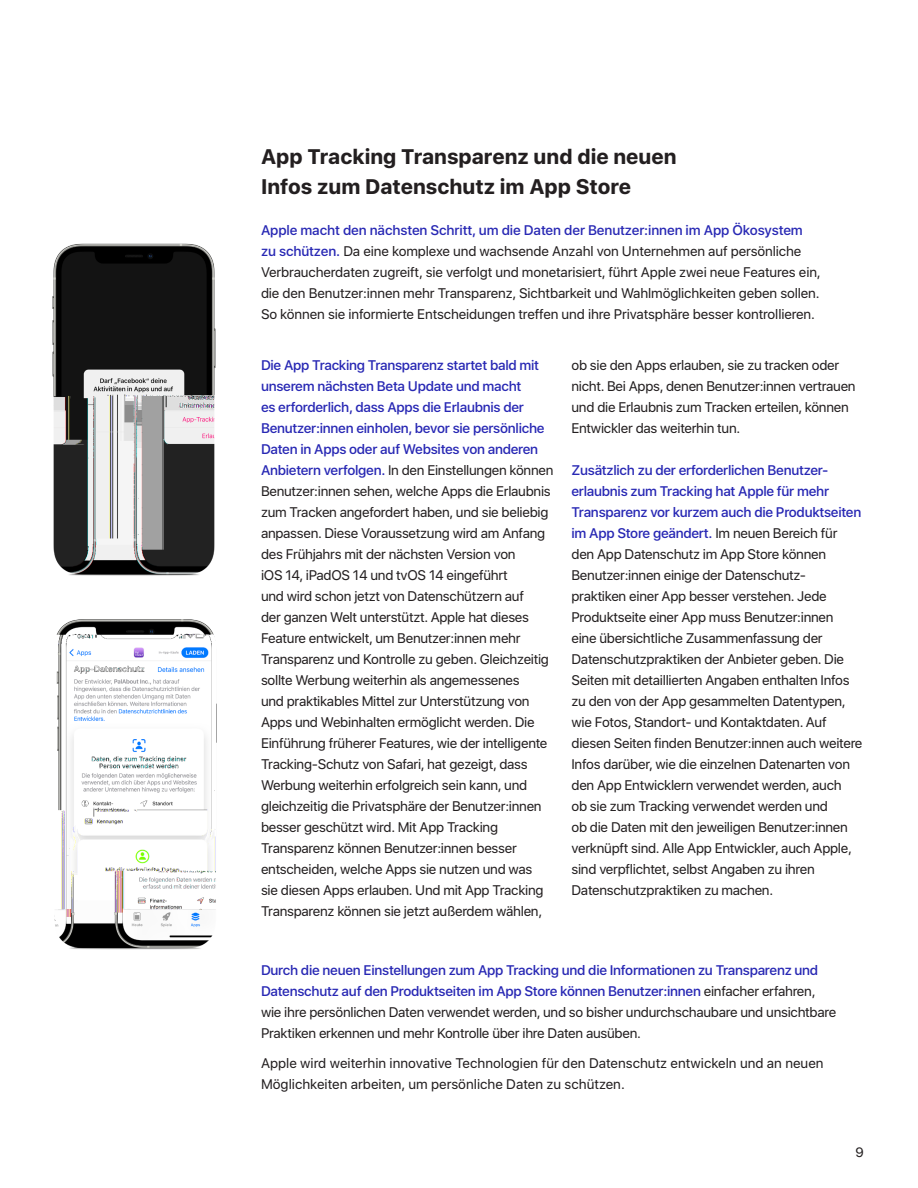
<style>
.page{position:relative;width:918px;height:1188px;background:#fff}
.page>*{position:absolute;margin:0;border:0;box-sizing:border-box;transform-origin:0 0}
.P7_8_9_10_12_13a_Sub{font:700 21px/30px "SF Hello";color:#231f20}
.P3_9c_Body_copy_9_25{font:13.8px/21px "SF Hello";letter-spacing:-.02em;color:#231f20}
.P3_9c_Body_copy_9_25-2{font:13.8px/21px "SF Hello";color:#231f20}
.t1{font:13.5px "SF Hello";color:#231f20}
.s1{font-weight:500;color:#2828b4}
</style>
<div class="page">
<img style="left:54px;top:619px;width:163px;height:331px">
<img style="left:52px;top:243px;width:164px;height:333px">
<p class="P7_8_9_10_12_13a_Sub" style="left:261px;top:141px;width:417px">App Tracking Transparenz und die neuen<br>Infos zum Datenschutz im App Store</p>
<p class="P3_9c_Body_copy_9_25" style="left:261px;top:219px;width:561px"><span class="s1">Apple macht den nächsten Schritt, um die Daten der Benutzer:innen im App Ökosystem zu schützen.</span> Da eine komplexe und wachsende Anzahl von Unternehmen auf persönliche Verbraucherdaten zugreift, sie verfolgt und monetarisiert, führt Apple zwei neue Features ein, die den Benutzer:innen mehr Transparenz, Sichtbarkeit und Wahlmöglichkeiten geben sollen.<br>So können sie informierte Entscheidungen treffen und ihre Privatsphäre besser kontrollieren.</p>
<p class="P3_9c_Body_copy_9_25" style="left:261px;top:353px;width:294px"><span class="s1">Die App Tracking Transparenz startet bald mit unserem nächsten Beta Update und macht<br>es erforderlich, dass Apps die Erlaubnis der Benutzer:innen einholen, bevor sie persönliche Daten in Apps oder auf Websites von anderen Anbietern verfolgen.</span> In den Einstellungen können Benutzer:innen sehen, welche Apps die Erlaubnis zum Tracken angefordert haben, und sie beliebig anpassen. Diese Voraussetzung wird am Anfang des Frühjahrs mit der nächsten Version von<br>iOS 14, iPadOS 14 und tvOS 14 eingeführt<br>und wird schon jetzt von Datenschützern auf<br>der ganzen Welt unterstützt. Apple hat dieses Feature entwickelt, um Benutzer:innen mehr Transparenz und Kontrolle zu geben. Gleichzeitig sollte Werbung weiterhin als angemessenes<br>und praktikables Mittel zur Unterstützung von Apps und Webinhalten ermöglicht werden. Die Einführung früherer Features, wie der intelligente Tracking-Schutz von Safari, hat gezeigt, dass Werbung weiterhin erfolgreich sein kann, und gleichzeitig die Privatsphäre der Benutzer:innen besser geschützt wird. Mit App Tracking Transparenz können Benutzer:innen besser entscheiden, welche Apps sie nutzen und was<br>sie diesen Apps erlauben. Und mit App Tracking Transparenz können sie jetzt außerdem wählen,</p>
<p class="P3_9c_Body_copy_9_25" style="left:572px;top:353px;width:286px">ob sie den Apps erlauben, sie zu tracken oder nicht. Bei Apps, denen Benutzer:innen vertrauen und die Erlaubnis zum Tracken erteilen, können Entwickler das weiterhin tun.</p>
<p class="P3_9c_Body_copy_9_25" style="left:572px;top:458px;width:292px"><span class="s1">Zusätzlich zu der erforderlichen Benutzer&shy;erlaubnis zum Tracking hat Apple für mehr Transparenz vor kurzem auch die Produktseiten im App Store geändert.</span> Im neuen Bereich für den App Datenschutz im App Store können Benutzer:innen einige der Datenschutz&shy;praktiken einer App besser verstehen. Jede Produktseite einer App muss Benutzer:innen<br>eine übersichtliche Zusammenfassung der Datenschutzpraktiken der Anbieter geben. Die Seiten mit detaillierten Angaben enthalten Infos zu den von der App gesammelten Datentypen, wie Fotos, Standort‑ und Kontaktdaten. Auf diesen Seiten finden Benutzer:innen auch weitere Infos darüber, wie die einzelnen Datenarten von den App Entwicklern verwendet werden, auch<br>ob sie zum Tracking verwendet werden und<br>ob die Daten mit den jeweiligen Benutzer:innen verknüpft sind. Alle App Entwickler, auch Apple, sind verpflichtet, selbst Angaben zu ihren Datenschutzpraktiken zu machen.</p>
<p class="P3_9c_Body_copy_9_25" style="left:261px;top:959px;width:577px"><span class="s1">Durch die neuen Einstellungen zum App Tracking und die Informationen zu Transparenz und Datenschutz auf den Produktseiten im App Store können Benutzer:innen</span> einfacher erfahren, wie ihre persönlichen Daten verwendet werden, und so bisher undurchschaubare und unsichtbare Praktiken erkennen und mehr Kontrolle über ihre Daten ausüben.</p>
<p class="P3_9c_Body_copy_9_25-2" style="left:261px;top:1052px;width:564px">Apple wird weiterhin innovative Technologien für den Datenschutz entwickeln und an neuen<br>Möglichkeiten arbeiten, um persönliche Daten zu schützen.</p>
<p class="t1" style="left:856px;top:1142px;width:10px">9</p>
</div>
